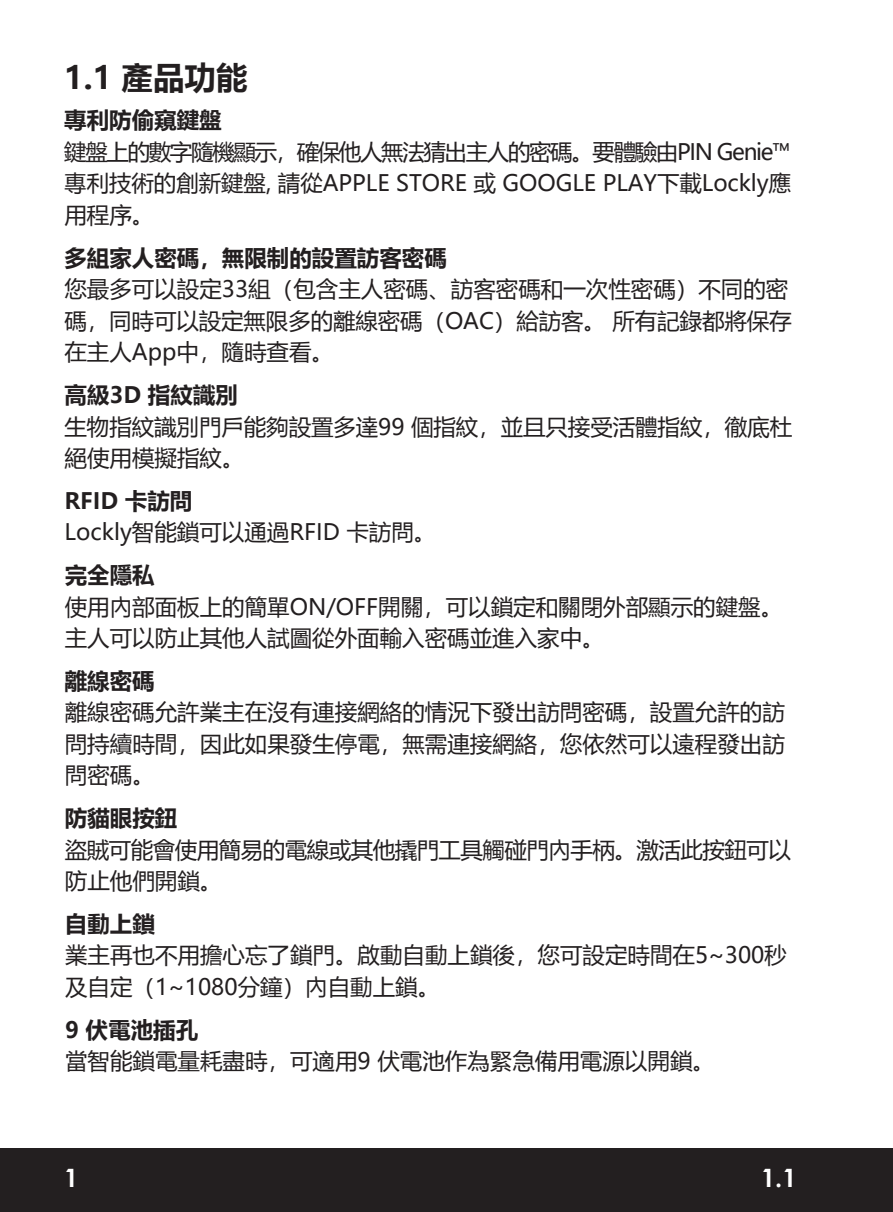
<style>
.page{position:relative;width:893px;height:1212px;background:#fff}
.page>*{position:absolute;margin:0;border:0;box-sizing:border-box;transform-origin:0 0}
.t1{font:700 31.5px "Microsoft Ya Hei";color:#231f20}
.t2{font:700 25.2px "Century Gothic";color:#fff}
.t3{font:22.5px/31.5px "Microsoft Ya Hei";color:#231f20}
.t4{font:700 22.5px "Microsoft Ya Hei";color:#231f20}
.t5{font:22.5px/31.5px "Microsoft Ya Hei";letter-spacing:-.025em;color:#231f20}
</style>
<div class="page">
<div style="left:0;top:1148px;width:893px;height:64px;background:#231f20"></div>
<h1 class="t1" style="left:64px;top:56px;width:185px">1.1 產品功能</h1>
<p class="t4" style="left:64px;top:105px;width:159px">專利防偷窺鍵盤</p>
<p class="t3" style="left:64px;top:135px;width:728px;text-align:justify">鍵盤上的數字隨機顯示，確保他人無法猜出主人的密碼。要體驗由PIN Genie™專利技術的創新鍵盤, 請從APPLE STORE 或 GOOGLE PLAY下載Lockly應用程序。</p>
<p class="t4" style="left:64px;top:242px;width:384px">多組家人密碼，無限制的設置訪客密碼</p>
<p class="t3" style="left:64px;top:273px;width:729px">您最多可以設定33組（包含主人密碼、訪客密碼和一次性密碼）不同的密碼，同時可以設定無限多的離線密碼（OAC）給訪客。 所有記錄都將保存在主人App中，隨時查看。</p>
<p class="t4" style="left:65px;top:379px;width:175px">高級3D 指紋識別</p>
<p class="t3" style="left:65px;top:410px;width:729px">生物指紋識別門戶能夠設置多達99 個指紋，並且只接受活體指紋，徹底杜絕使用模擬指紋。</p>
<p class="t4" style="left:65px;top:485px;width:129px">RFID 卡訪問</p>
<p class="t3" style="left:65px;top:516px;width:373px">Lockly智能鎖可以通過RFID 卡訪問。</p>
<p class="t4" style="left:65px;top:559px;width:91px">完全隱私</p>
<p class="t3" style="left:65px;top:590px;width:720px">使用內部面板上的簡單ON/OFF開關，可以鎖定和關閉外部顯示的鍵盤。主人可以防止其他人試圖從外面輸入密碼並進入家中。</p>
<p class="t4" style="left:65px;top:665px;width:91px">離線密碼</p>
<p class="t3" style="left:65px;top:696px;width:722px;text-align:justify">離線密碼允許業主在沒有連接網絡的情況下發出訪問密碼，設置允許的訪問持續時間，因此如果發生停電，無需連接網絡，您依然可以遠程發出訪問密碼。</p>
<p class="t4" style="left:65px;top:802px;width:114px">防貓眼按鈕</p>
<p class="t5" style="left:65px;top:833px;width:727px">盜賊可能會使用簡易的電線或其他撬門工具觸碰門內手柄。激活此按鈕可以防止他們開鎖。</p>
<p class="t4" style="left:65px;top:908px;width:91px">自動上鎖</p>
<p class="t3" style="left:65px;top:939px;width:723px">業主再也不用擔心忘了鎖門。啟動自動上鎖後，您可設定時間在5~300秒及自定（1~1080分鐘）內自動上鎖。</p>
<p class="t4" style="left:65px;top:1014px;width:135px">9 伏電池插孔</p>
<p class="t3" style="left:65px;top:1044px;width:651px">當智能鎖電量耗盡時，可適用9 伏電池作為緊急備用電源以開鎖。</p>
<p class="t2" style="left:64px;top:1159px;width:16px">1</p>
<p class="t2" style="left:761px;top:1159px;width:37px">1.1</p>
</div>
